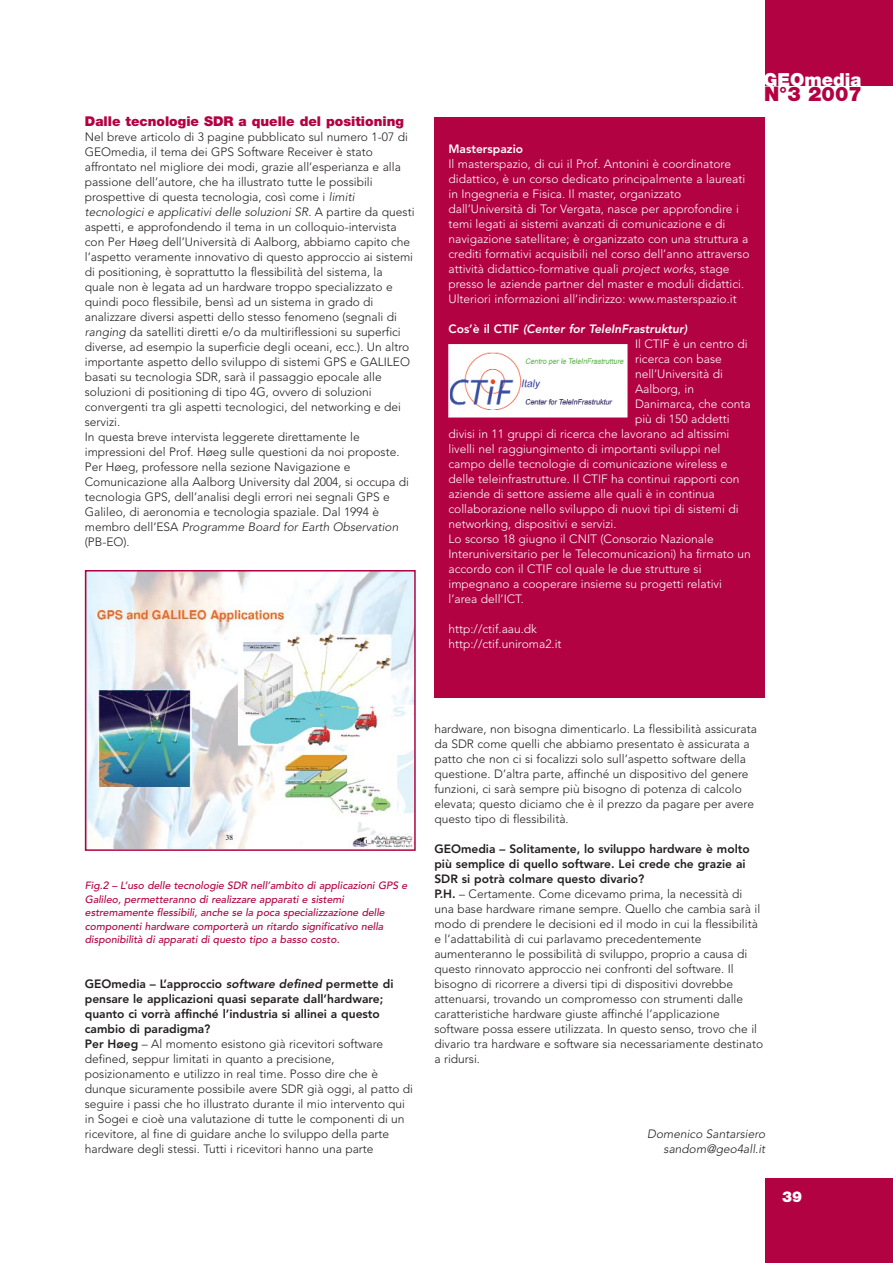
<style>
.page{position:relative;width:893px;height:1263px;background:#fff}
.page>*{position:absolute;margin:0;border:0;box-sizing:border-box;transform-origin:0 0}
.t1{font:900 20.1px "Helvetica Neue";color:#b20242}
.t2{font:900 18px "Helvetica Neue";color:#fff}
.t3{font:900 15px "Helvetica Neue";color:#fff}
.t4{font:900 13.5px "Helvetica Neue";color:#b20242}
.t5{font:300 12px/15px "Avenir";color:#231f20}
.t6{font:300 12px/15px "Avenir";color:#fff}
.t7{font:800 12px "Avenir";color:#fff}
.t8{font:italic 500 10.5px/13.5px "Avenir";color:#b20242}
.s1{font-weight:800}
</style>
<div class="page">
<div style="left:765px;top:1px;width:128px;height:85px;background:#b20242"></div>
<div style="left:765px;top:1179px;width:128px;height:84px;background:#b20242"></div>
<div style="left:434px;top:118px;width:331px;height:580px;background:#b20242"></div>
<div style="left:449px;top:345px;width:178px;height:72px;background:#fff"></div>
<img style="left:451px;top:352px;width:173px;height:57px">
<div style="left:448px;top:344px;width:179px;height:74px;border:2px solid #fff"></div>
<img style="left:88px;top:573px;width:325px;height:275px">
<div style="left:85px;top:570px;width:331px;height:281px;border:2px solid #b20242"></div>
<p class="t4" style="left:85px;top:116px;width:321px">Dalle tecnologie SDR a quelle del positioning</p>
<p class="t5" style="left:85px;top:130px;width:331px">Nel breve articolo di 3 pagine pubblicato sul numero 1-07 di GEOmedia, il tema dei GPS Software Receiver è stato affrontato nel migliore dei modi, grazie all’esperianza e alla passione dell’autore, che ha illustrato tutte le possibili prospettive di questa tecnologia, così come i limiti tecnologici e applicativi delle soluzioni SR. A partire da questi aspetti, e approfondendo il tema in un colloquio-intervista con Per Høeg dell’Università di Aalborg, abbiamo capito che l’aspetto veramente innovativo di questo approccio ai sistemi di positioning, è soprattutto la flessibilità del sistema, la quale non è legata ad un hardware troppo specializzato e quindi poco flessibile, bensì ad un sistema in grado di analizzare diversi aspetti dello stesso fenomeno (segnali di ranging da satelliti diretti e/o da multiriflessioni su superfici diverse, ad esempio la superficie degli oceani, ecc.). Un altro importante aspetto dello sviluppo di sistemi GPS e GALILEO basati su tecnologia SDR, sarà il passaggio epocale alle soluzioni di positioning di tipo 4G, ovvero di soluzioni convergenti tra gli aspetti tecnologici, del networking e dei servizi.<br>In questa breve intervista leggerete direttamente le impressioni del Prof. Høeg sulle questioni da noi proposte.<br>Per Høeg, professore nella sezione Navigazione e Comunicazione alla Aalborg University dal 2004, si occupa di tecnologia GPS, dell’analisi degli errori nei segnali GPS e Galileo, di aeronomia e tecnologia spaziale. Dal 1994 è membro dell’ESA Programme Board for Earth Observation (PB-EO).</p>
<h2 class="t2" style="left:763px;top:73px;width:100px">GEOmedia</h2>
<h1 class="t1" style="left:764px;top:86px;width:99px">N°3 2007</h1>
<p class="t7" style="left:448px;top:144px;width:76px">Masterspazio</p>
<p class="t6" style="left:448px;top:157px;width:302px">Il masterspazio, di cui il Prof. Antonini è coordinatore didattico, è un corso dedicato principalmente a laureati in Ingegneria e Fisica. Il master, organizzato dall’Università di Tor Vergata, nasce per approfondire i temi legati ai sistemi avanzati di comunicazione e di navigazione satellitare; è organizzato con una struttura a crediti formativi acquisibili nel corso dell’anno attraverso attività didattico-formative quali project works, stage presso le aziende partner del master e moduli didattici.<br>Ulteriori informazioni all’indirizzo: www.masterspazio.it</p>
<p class="t7" style="left:448px;top:324px;width:242px">Cos’è il CTIF (Center for TeleInFrastruktur)</p>
<p class="t6" style="left:635px;top:337px;width:114px">Il CTIF è un centro di</p>
<p class="t6" style="left:635px;top:352px;width:88px">ricerca con base</p>
<p class="t6" style="left:635px;top:367px;width:90px">nell’Università di</p>
<p class="t6" style="left:635px;top:382px;width:60px">Aalborg, in</p>
<p class="t6" style="left:635px;top:397px;width:117px">Danimarca, che conta</p>
<p class="t6" style="left:635px;top:412px;width:96px">più di 150 addetti</p>
<p class="t6" style="left:448px;top:427px;width:283px">divisi in 11 gruppi di ricerca che lavorano ad altissimi</p>
<p class="t6" style="left:448px;top:442px;width:273px">livelli nel raggiungimento di importanti sviluppi nel</p>
<p class="t6" style="left:448px;top:457px;width:281px">campo delle tecnologie di comunicazione wireless e</p>
<p class="t6" style="left:448px;top:472px;width:293px">delle teleinfrastrutture. Il CTIF ha continui rapporti con</p>
<p class="t6" style="left:448px;top:487px;width:268px">aziende di settore assieme alle quali è in continua</p>
<p class="t6" style="left:448px;top:502px;width:292px">collaborazione nello sviluppo di nuovi tipi di sistemi di</p>
<p class="t6" style="left:448px;top:517px;width:170px">networking, dispositivi e servizi.</p>
<p class="t6" style="left:448px;top:532px;width:267px">Lo scorso 18 giugno il CNIT (Consorzio Nazionale</p>
<p class="t6" style="left:448px;top:547px;width:304px">Interuniversitario per le Telecomunicazioni) ha firmato un</p>
<p class="t6" style="left:448px;top:562px;width:255px">accordo con il CTIF col quale le due strutture si</p>
<p class="t6" style="left:448px;top:577px;width:275px">impegnano a cooperare insieme su progetti relativi</p>
<p class="t6" style="left:448px;top:592px;width:77px">l’area dell’ICT.</p>
<p class="t6" style="left:448px;top:622px;width:115px">http://ctif.aau.dk http://ctif.uniroma2.it</p>
<p class="t8" style="left:85px;top:880px;width:324px">Fig.2 – L’uso delle tecnologie SDR nell’ambito di applicazioni GPS e Galileo, permetteranno di realizzare apparati e sistemi estremamente flessibili, anche se la poca specializzazione delle componenti hardware comporterà un ritardo significativo nella disponibilità di apparati di questo tipo a basso costo.</p>
<p class="t5" style="left:85px;top:977px;width:330px"><span class="s1">GEOmedia – L’approccio software defined permette di pensare le applicazioni quasi separate dall’hardware; quanto ci vorrà affinché l’industria si allinei a questo cambio di paradigma?<br>Per Høeg</span> – Al momento esistono già ricevitori software defined, seppur limitati in quanto a precisione, posizionamento e utilizzo in real time. Posso dire che è dunque sicuramente possibile avere SDR già oggi, al patto di seguire i passi che ho illustrato durante il mio intervento qui in Sogei e cioè una valutazione di tutte le componenti di un ricevitore, al fine di guidare anche lo sviluppo della parte hardware degli stessi. Tutti i ricevitori hanno una parte</p>
<p class="t5" style="left:434px;top:722px;width:324px">hardware, non bisogna dimenticarlo. La flessibilità assicurata da SDR come quelli che abbiamo presentato è assicurata a patto che non ci si focalizzi solo sull’aspetto software della questione. D’altra parte, affinché un dispositivo del genere funzioni, ci sarà sempre più bisogno di potenza di calcolo elevata; questo diciamo che è il prezzo da pagare per avere questo tipo di flessibilità.</p>
<p class="t5" style="left:434px;top:842px;width:330px"><span class="s1">GEOmedia – Solitamente, lo sviluppo hardware è molto più semplice di quello software. Lei crede che grazie ai SDR si potrà colmare questo divario?<br>P.H.</span> – Certamente. Come dicevamo prima, la necessità di una base hardware rimane sempre. Quello che cambia sarà il modo di prendere le decisioni ed il modo in cui la flessibilità e l’adattabilità di cui parlavamo precedentemente aumenteranno le possibilità di sviluppo, proprio a causa di questo rinnovato approccio nei confronti del software. Il bisogno di ricorrere a diversi tipi di dispositivi dovrebbe attenuarsi, trovando un compromesso con strumenti dalle caratteristiche hardware giuste affinché l’applicazione software possa essere utilizzata. In questo senso, trovo che il divario tra hardware e software sia necessariamente destinato a ridursi.</p>
<p class="t5" style="left:647px;top:1127px;width:121px;text-align:right">Domenico Santarsiero sandom@geo4all.it</p>
<p class="t3" style="left:782px;top:1191px;width:22px">39</p>
</div>
